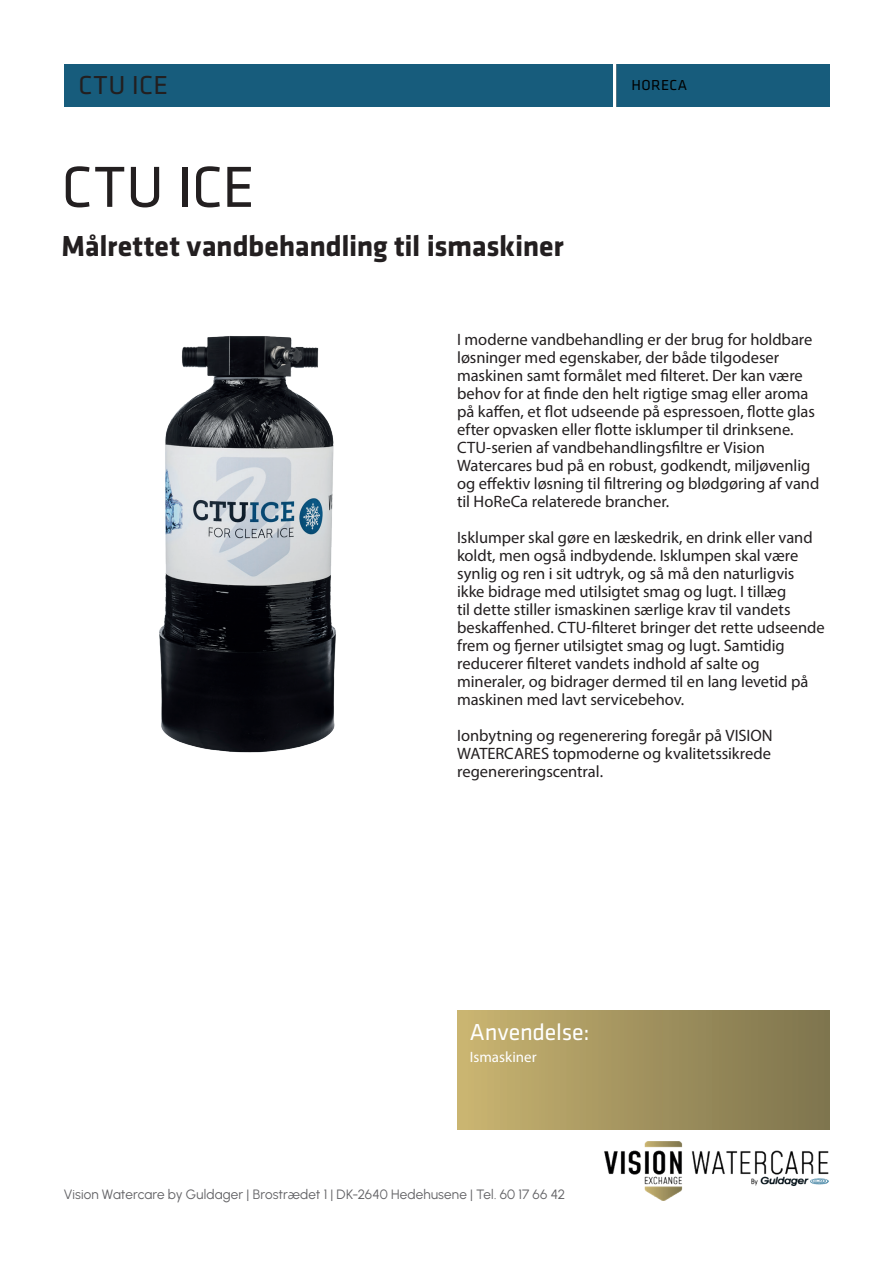
<style>
.page{position:relative;width:893px;height:1263px;background:#fff}
.page>*{position:absolute;margin:0;border:0;box-sizing:border-box;transform-origin:0 0}
.t1{font:60px "Klavika";color:#231f20}
.t2{font:30px "Klavika Bold Bold OSF";letter-spacing:-.01em;color:#231f20}
.t3{font:27px "Klavika";letter-spacing:.025em;color:#231f20}
.t4{font:24px "Klavika";letter-spacing:-.01em;color:#fff}
.t5{font:16.5px/18px "Myriad Pro";color:#231f20}
.t6{font:15px "Myriad Pro";color:#fff}
.t7{font:15px "Klavika";letter-spacing:.02em;color:#000}
.t8{font:13.5px "Urbanist";letter-spacing:.01em;color:#636366}
</style>
<div class="page">
<img style="left:604px;top:1142px;width:225px;height:58px">
<div style="left:64px;top:64px;width:548px;height:42px;background:#175c7c"></div>
<div style="left:457px;top:1010px;width:372px;height:119px;background:linear-gradient(to right,#c9b471,#7d734d)"></div>
<div style="left:617px;top:64px;width:212px;height:42px;background:#175c7c"></div>
<img style="left:159px;top:336px;width:177px;height:417px">
<h3 class="t3" style="left:78px;top:72px;width:91px">CTU ICE</h3>
<h1 class="t1" style="left:62px;top:156px;width:195px">CTU ICE</h1>
<h2 class="t2" style="left:62px;top:230px;width:504px">Målrettet vandbehandling til ismaskiner</h2>
<p class="t7" style="left:631px;top:78px;width:57px">HORECA</p>
<p class="t5" style="left:457px;top:330px;width:364px">I moderne vandbehandling er der brug for holdbare løsninger med egenskaber, der både tilgodeser maskinen samt formålet med filteret. Der kan være behov for at finde den helt rigtige smag eller aroma på kaffen, et flot udseende på espressoen, flotte glas efter opvasken eller flotte isklumper til drinksene.<br>CTU-serien af vandbehandlingsfiltre er Vision Watercares bud på en robust, godkendt, miljøvenlig og effektiv løsning til filtrering og blødgøring af vand til HoReCa relaterede brancher.</p>
<p class="t5" style="left:457px;top:528px;width:369px">Isklumper skal gøre en læskedrik, en drink eller vand koldt, men også indbydende. Isklumpen skal være synlig og ren i sit udtryk, og så må den naturligvis ikke bidrage med utilsigtet smag og lugt. I tillæg<br>til dette stiller ismaskinen særlige krav til vandets beskaffenhed. CTU-filteret bringer det rette udseende frem og fjerner utilsigtet smag og lugt. Samtidig reducerer filteret vandets indhold af salte og mineraler, og bidrager dermed til en lang levetid på maskinen med lavt servicebehov.</p>
<p class="t5" style="left:457px;top:726px;width:317px;text-align:justify">Ionbytning og regenerering foregår på VISION WATERCARES topmoderne og kvalitetssikrede regenereringscentral.</p>
<h3 class="t4" style="left:470px;top:1019px;width:121px">Anvendelse:</h3>
<p class="t6" style="left:470px;top:1048px;width:68px">Ismaskiner</p>
<p class="t8" style="left:64px;top:1185px;width:503px">Vision Watercare by Guldager | Brostrædet 1 | DK-2640 Hedehusene | Tel. 60 17 66 42</p>
</div>
